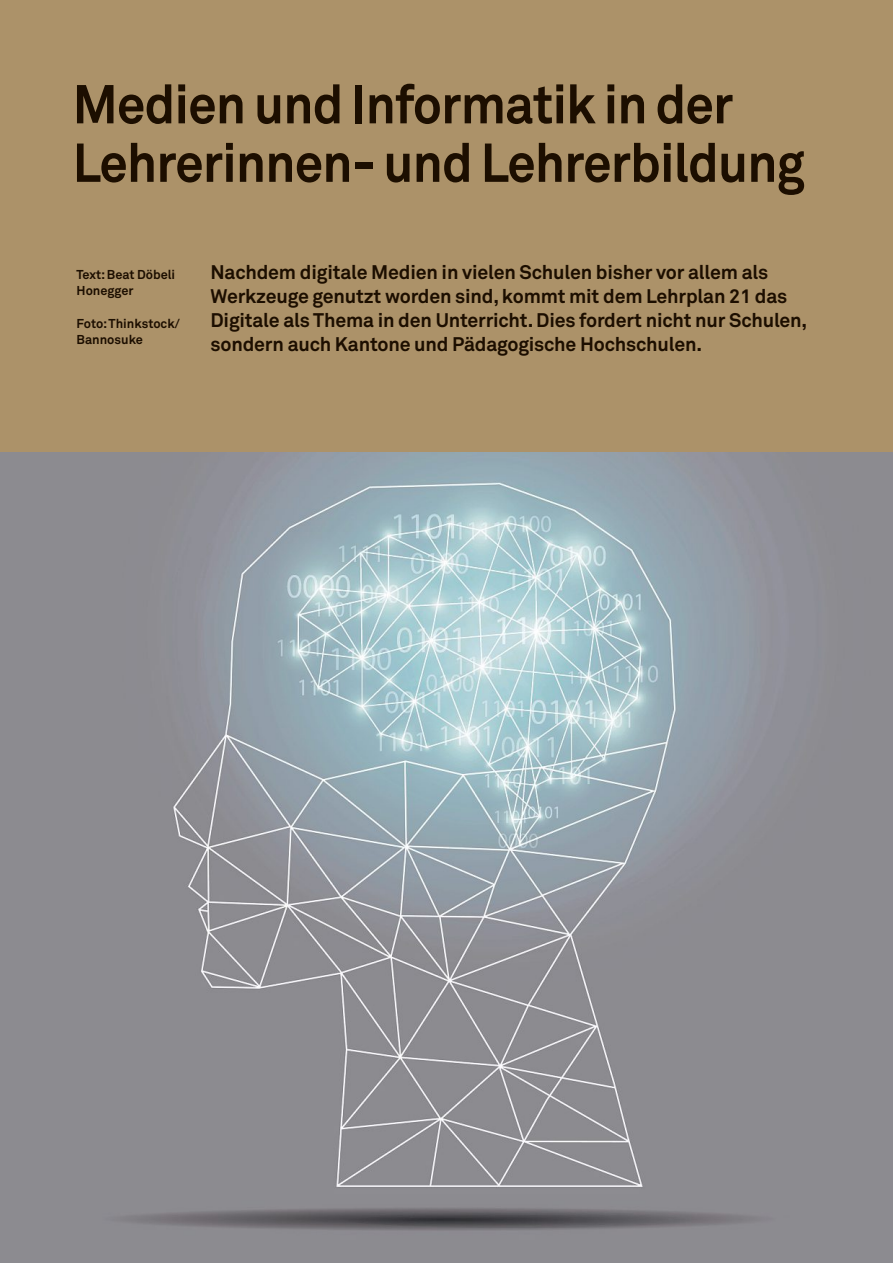
<style>
.page{position:relative;width:893px;height:1263px;background:#fff}
.page>*{position:absolute;margin:0;border:0;box-sizing:border-box;transform-origin:0 0}
.t1{font:700 54px/58.5px "Akkurat Pro";letter-spacing:-.02em;color:#1c0e00;scale:.95 1}
.t2{font:700 19.5px/24px "Akkurat Pro";letter-spacing:-.01em;color:#1c0e00}
.t3{font:700 12.75px/16.4px "Akkurat Pro";color:#1c0e00}
</style>
<div class="page">
<div style="left:0;top:0;width:893px;height:452px;background:#ac9269"></div>
<img style="left:0;top:452px;width:893px;height:811px">
<h1 class="t1" style="left:73px;top:75px;width:772px">Medien und Informatik in der<br>Lehrerinnen- und Lehrerbildung</h1>
<p class="t3" style="left:77px;top:266px;width:100px">Text:Beat Döbeli<br>Honegger</p>
<p class="t3" style="left:77px;top:315px;width:105px">Foto:Thinkstock/<br>Bannosuke</p>
<p class="t2" style="left:210px;top:260px;width:598px">Nachdem digitale Medien in vielen Schulen bisher vor allem als Werkzeuge genutzt worden sind,kommt mit dem Lehrplan 21 das Digitale als Thema in den Unterricht.Dies fordert nicht nur Schulen, sondern auch Kantone und Pädagogische Hochschulen.</p>
</div>
